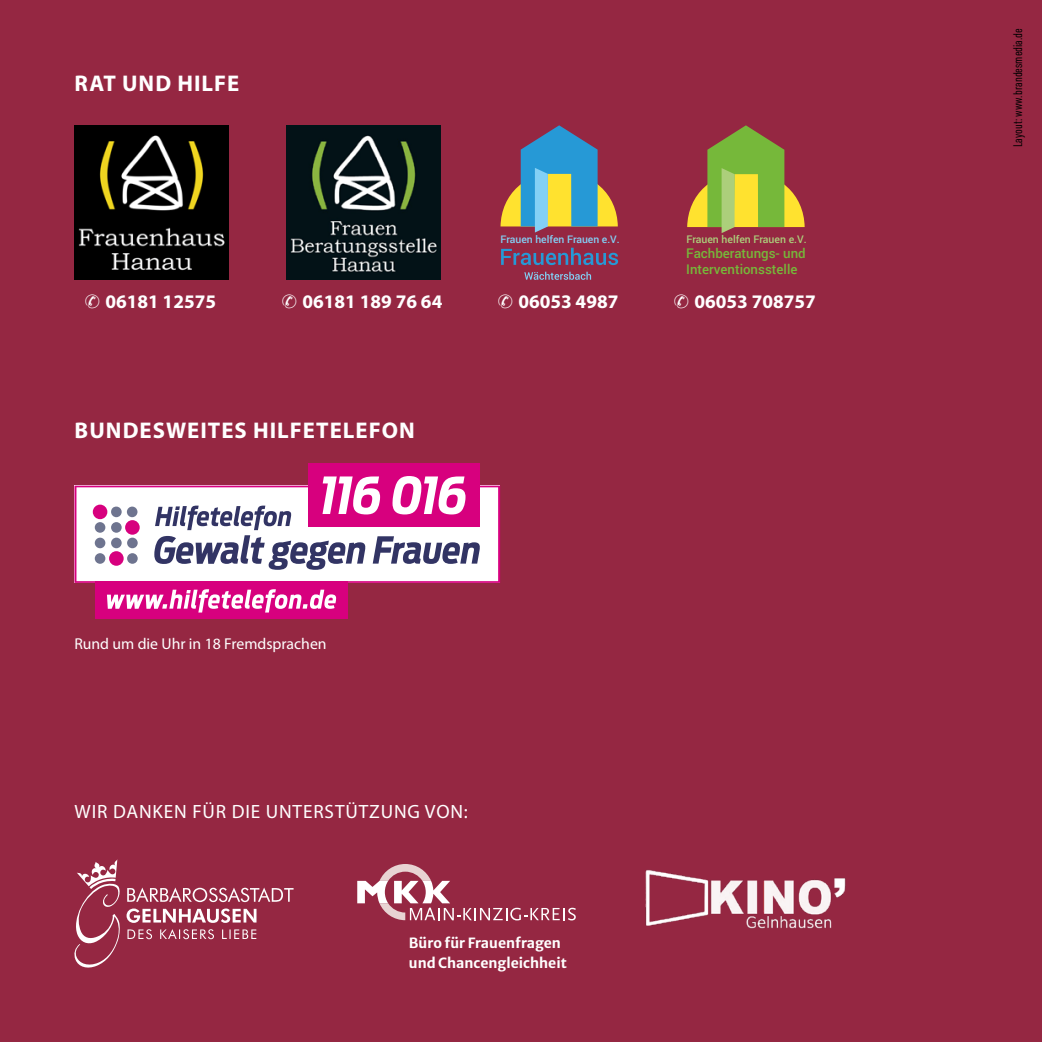
<style>
.page{position:relative;width:1042px;height:1042px;background:#952742}
.page>*{position:absolute;margin:0;border:0;box-sizing:border-box;transform-origin:0 0}
.t1{font:700 22.75px "Myriad Pro";letter-spacing:.045em;color:#fff}
.t2{font:700 19.25px "Myriad Pro";color:#fff}
.t3{font:19.25px "Myriad Pro";letter-spacing:.045em;color:#fff}
.t4{font:15.75px "Myriad Pro";color:#fff}
.t5{font:14px/19.2px "Merriweather Sans";color:#fff}
.t6{font:500 13.3px/15.9px "Roboto";color:#76b83a}
.t7{font:12.25px "URWDIN Cond";color:#000}
.t8{font:500 10.5px "Roboto";color:#accf7b}
.t9{font:500 10.33px "Roboto";color:#83d0f5}
</style>
<div class="page">
<svg style="left:74px;top:859px;width:46px;height:109px"></svg>
<svg style="left:127px;top:908px;width:129px;height:15px"></svg>
<svg style="left:127px;top:887px;width:166px;height:15px"></svg>
<svg style="left:127px;top:929px;width:129px;height:10px"></svg>
<svg style="left:357px;top:864px;width:219px;height:56px"></svg>
<img style="left:645px;top:870px;width:201px;height:59px">
<div style="left:95px;top:581px;width:253px;height:38px;background:#d7007e"></div>
<svg style="left:107px;top:589px;width:229px;height:23px"></svg>
<div style="left:308px;top:463px;width:172px;height:63px;background:#d7007e"></div>
<svg style="left:74px;top:476px;width:426px;height:107px"></svg>
<img style="left:74px;top:125px;width:155px;height:155px">
<img style="left:286px;top:125px;width:154px;height:155px">
<svg style="left:500px;top:125px;width:118px;height:107px"></svg>
<svg style="left:501px;top:248px;width:117px;height:17px"></svg>
<svg style="left:524px;top:272px;width:67px;height:8px"></svg>
<svg style="left:687px;top:125px;width:117px;height:108px"></svg>
<p class="t1" style="left:75px;top:69px;width:166px">RAT UND HILFE</p>
<p class="t2" style="left:105px;top:289px;width:112px">06181 12575</p>
<p class="t2" style="left:302px;top:289px;width:141px">06181 189 76 64</p>
<p class="t1" style="left:75px;top:415px;width:342px">BUNDESWEITES HILFETELEFON</p>
<p class="t9" style="left:500px;top:232px;width:121px">Frauen helfen Frauen e.V.</p>
<p class="t2" style="left:518px;top:289px;width:102px">06053 4987</p>
<p class="t8" style="left:686px;top:232px;width:122px">Frauen helfen Frauen e.V.</p>
<p class="t6" style="left:686px;top:244px;width:121px">Fachberatungs- und<br>Interventionsstelle</p>
<p class="t2" style="left:694px;top:289px;width:123px">06053 708757</p>
<p class="t4" style="left:74px;top:633px;width:254px">Rund um die Uhr in 18 Fremdsprachen</p>
<p class="t3" style="left:75px;top:800px;width:395px">WIR DANKEN FÜR DIE UNTERSTÜTZUNG VON:</p>
<p class="t5" style="left:409px;top:932px;width:160px">Büro für Frauenfragen und Chancengleichheit</p>
<p class="t7" style="left:1009px;top:147px;width:121px;rotate:-90deg">Layout: www.brandesmedia.de</p>
</div>
